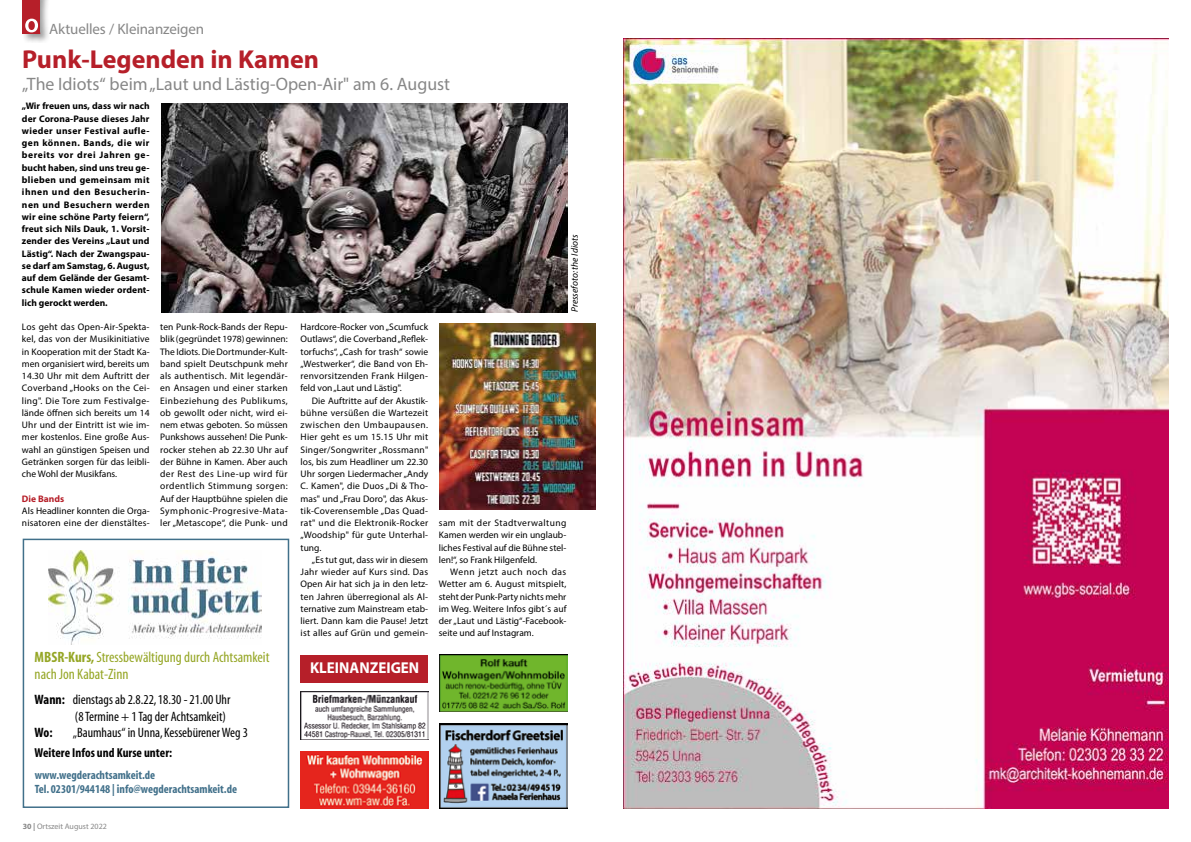
<style>
.page{position:relative;width:1191px;height:842px;background:#fff}
.page>*{position:absolute;margin:0;border:0;box-sizing:border-box;transform-origin:0 0}
.t1{font:700 26px "Myriad Pro";color:#b61f29}
.t2{font:18px "Myriad Pro";color:#878787}
.t3{font:700 15.8px "Myriad Pro";color:#fff;scale:.95 1}
.t4{font:condensed 15px/17.7px "Myriad";color:#95a625}
.t5{font:15px "Myriad Pro";letter-spacing:-.01em;color:#878787}
.t6{font:condensed 13.6px/16.4px "Myriad";color:#000}
.t7{font:700 condensed 13.6px "Myriad";color:#000}
.t8{font:700 condensed 13px "Myriad";color:#000}
.t9{font:700 condensed 12px/14px "Myriad";color:#41708a}
.t10{font:9.5px/12.3px "Myriad Pro";letter-spacing:.005em;color:#000;text-align:justify}
.t11{font:700 9.5px/12.3px "Myriad Pro";letter-spacing:.005em;color:#000;text-align:justify}
.t12{font:italic 9.5px "Myriad Pro";letter-spacing:-.005em;color:#000}
.t13{font:700 9.5px "Myriad Pro";color:#b61f29}
.t14{font:8px "Myriad Pro";color:#878787}
.s1{font-weight:700}
</style>
<div class="page">
<div style="left:21px;top:0;width:29px;height:44px;background:#000;opacity:.41"></div>
<div style="left:23px;top:0;width:17px;height:34px;background:#b61f29"></div>
<svg style="left:25px;top:19px;width:13px;height:13px"></svg>
<img style="left:439px;top:323px;width:156px;height:187px">
<div style="left:300px;top:655px;width:128px;height:27px;background:#b61f29"></div>
<img style="left:440px;top:724px;width:127px;height:85px">
<img style="left:440px;top:655px;width:127px;height:56px">
<img style="left:300px;top:751px;width:128px;height:57px">
<img style="left:300px;top:692px;width:128px;height:48px">
<img style="left:162px;top:104px;width:405px;height:209px">
<div style="left:23px;top:539px;width:266px;height:269px;border:2px solid #41708a"></div>
<img style="left:49px;top:551px;width:213px;height:94px">
<img style="left:624px;top:38px;width:544px;height:770px">
<h3 class="t5" style="left:49px;top:20px;width:157px">Aktuelles / Kleinanzeigen</h3>
<h1 class="t1" style="left:22px;top:42px;width:298px">Punk-Legenden in Kamen</h1>
<h2 class="t2" style="left:22px;top:72px;width:429px">„The Idiots“ beim „Laut und Lästig-Open-Air" am 6. August</h2>
<p class="t11" style="left:22px;top:100px;width:129px">„Wir freuen uns, dass wir nach der Corona-Pause dieses Jahr wieder unser Festival aufle&shy;gen können. Bands, die wir bereits vor drei Jahren ge&shy;bucht haben, sind uns treu ge&shy;blieben und gemeinsam mit ihnen und den Besucherin&shy;nen und Besuchern werden wir eine schöne Party feiern“, freut sich Nils Dauk, 1. Vorsit&shy;zender des Vereins „Laut und Lästig“. Nach der Zwangspau&shy;se darf am Samstag, 6. August, auf dem Gelände der Gesamt&shy;schule Kamen wieder ordent&shy;lich gerockt werden.</p>
<p class="t10" style="left:22px;top:321px;width:129px">Los geht das Open-Air-Spekta&shy;kel, das von der Musikinitiative in Kooperation mit der Stadt Ka&shy;men organisiert wird, bereits um 14.30 Uhr mit dem Auftritt der Coverband „Hooks on the Cei&shy;ling". Die Tore zum Festivalge&shy;lände öffnen sich bereits um 14<br>Uhr und der Eintritt ist wie im&shy;mer kostenlos. Eine große Aus&shy;wahl an günstigen Speisen und Getränken sorgen für das leibli&shy;che Wohl der Musikfans.</p>
<p class="t13" style="left:22px;top:492px;width:44px">Die Bands</p>
<p class="t10" style="left:22px;top:504px;width:129px">Als Headliner konnten die Orga&shy;nisatoren eine der dienstältes-</p>
<p class="t10" style="left:160px;top:321px;width:129px">ten Punk-Rock-Bands der Repu&shy;blik (gegründet 1978) gewinnen:<br>The Idiots. Die Dortmunder-Kult&shy;band spielt Deutschpunk mehr als authentisch. Mit legendär&shy;en Ansagen und einer starken Einbeziehung des Publikums, ob gewollt oder nicht, wird ei&shy;nem etwas geboten. So müssen Punkshows aussehen! Die Punk&shy;rocker stehen ab 22.30 Uhr auf der Bühne in Kamen. Aber auch der Rest des Line-up wird für ordentlich Stimmung sorgen:<br>Auf der Hauptbühne spielen die Symphonic-Progresive-Mata&shy;ler „Metascope“, die Punk- und</p>
<h3 class="t4" style="left:35px;top:648px;width:236px"><span class="s1">MBSR-Kurs,</span> Stressbewältigung durch Achtsamkeit nach Jon Kabat-Zinn</h3>
<h3 class="t6" style="left:75px;top:692px;width:157px;text-indent:-40px"><span class="s1">Wann:</span> dienstags ab 2.8.22, 18.30 - 21.00 Uhr (8 Termine + 1 Tag der Achtsamkeit)</h3>
<h3 class="t7" style="left:35px;top:725px;width:19px">Wo:</h3>
<h3 class="t6" style="left:73px;top:725px;width:177px">„Baumhaus“ in Unna, Kessebürener Weg 3</h3>
<h3 class="t8" style="left:35px;top:746px;width:139px">Weitere Infos und Kurse unter:</h3>
<p class="t9" style="left:35px;top:768px;width:204px">www.wegderachtsamkeit.de<br>Tel. 02301/944148 | info@wegderachtsamkeit.de</p>
<p class="t14" style="left:23px;top:822px;width:86px"><span class="s1">30 |</span> Ortszeit August 2022</p>
<p class="t10" style="left:300px;top:321px;width:129px">Hardcore-Rocker von „Scumfuck Outlaws“, die Coverband „Reflek&shy;torfuchs“, „Cash for trash“ sowie „Westwerker“, die Band von Eh&shy;renvorsitzenden Frank Hilgen&shy;feld von „Laut und Lästig".</p>
<p class="t10" style="left:300px;top:394px;width:129px;text-indent:11px">Die Auftritte auf der Akustik&shy;bühne versüßen die Wartezeit zwischen den Umbaupausen.<br>Hier geht es um 15.15 Uhr mit Singer/Songwriter „Rossmann" los, bis zum Headliner um 22.30<br>Uhr sorgen Liedermacher „Andy C. Kamen", die Duos „Di &amp; Tho&shy;mas" und „Frau Doro", das Akus&shy;tik-Coverensemble „Das Quad&shy;rat" und die Elektronik-Rocker „Woodship" für gute Unterhal&shy;tung.</p>
<p class="t10" style="left:300px;top:553px;width:129px;text-indent:11px">„Es tut gut, dass wir in diesem Jahr wieder auf Kurs sind. Das Open Air hat sich ja in den letz&shy;ten Jahren überregional als Al&shy;ternative zum Mainstream etab&shy;liert. Dann kam die Pause! Jetzt ist alles auf Grün und gemein-</p>
<h3 class="t3" style="left:310px;top:658px;width:116px">KLEINANZEIGEN</h3>
<p class="t12" style="left:569px;top:312px;width:79px;rotate:-90deg">Pressefoto: the Idiots</p>
<p class="t10" style="left:439px;top:517px;width:129px">sam mit der Stadtverwaltung Kamen werden wir ein unglaub&shy;liches Festival auf die Bühne stel&shy;len!“, so Frank Hilgenfeld.</p>
<p class="t10" style="left:439px;top:566px;width:129px;text-indent:11px">Wenn jetzt auch noch das Wetter am 6. August mitspielt, steht der Punk-Party nichts mehr im Weg. Weitere Infos gibt´s auf der „Laut und Lästig“-Facebook&shy;seite und auf Instagram.</p>
</div>
